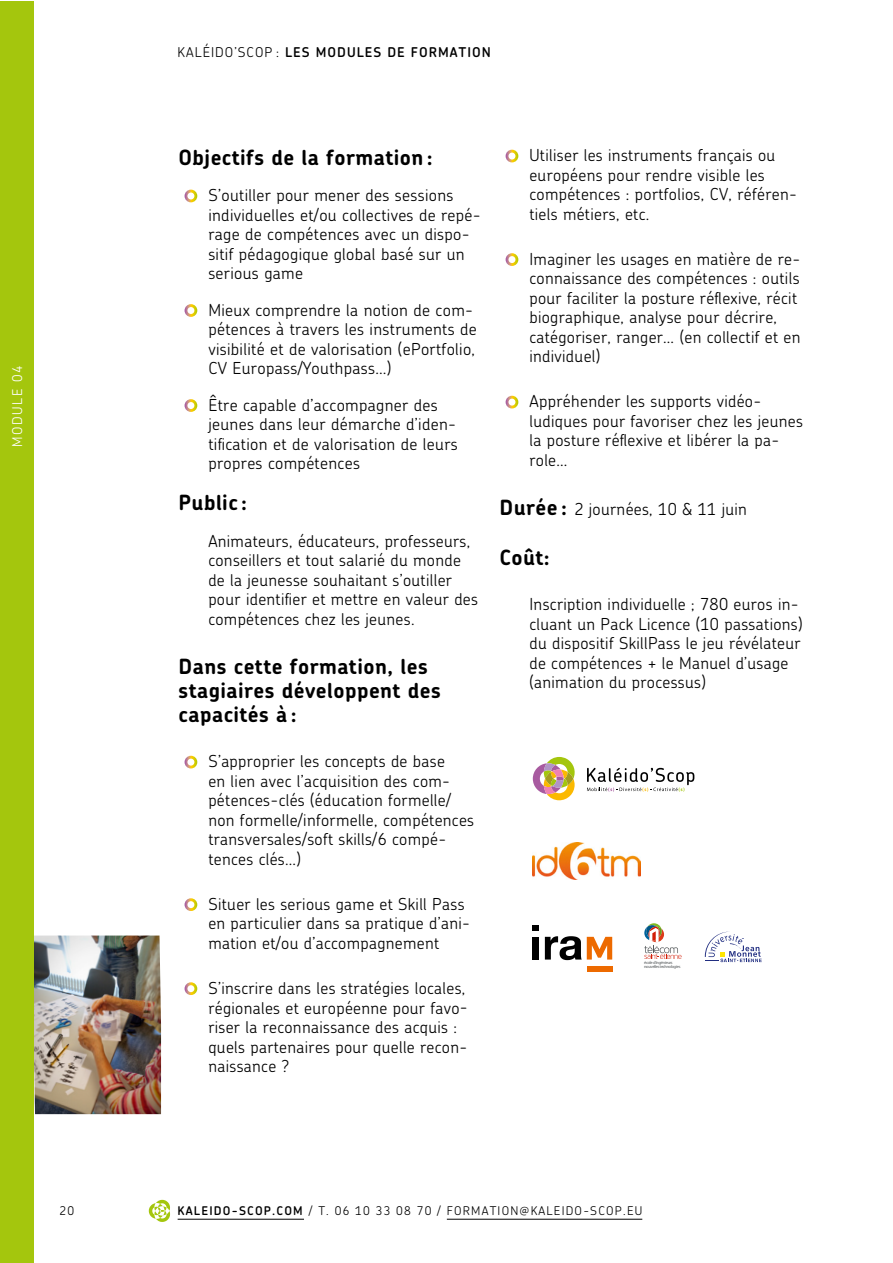
<style>
.page{position:relative;width:893px;height:1263px;background:#fff}
.page>*{position:absolute;margin:0;border:0;box-sizing:border-box;transform-origin:0 0}
.t1{font:700 21px/24px "Chevin";letter-spacing:.02em;color:#000}
.t2{font:300 16.5px/19.5px "Chevin";letter-spacing:.02em;color:#000}
.t3{font:600 13.5px "Chevin";letter-spacing:.075em;color:#000}
.t4{font:300 13.5px "Chevin";letter-spacing:.115em;color:#fff}
.t5{font:300 12px "Chevin";letter-spacing:.1em;color:#000}
.t6{font:4.35px/3.8px "Maven Pro Light 300";letter-spacing:-.06em;color:#565a5c}
.s1{font-weight:300}
.s2{font-weight:700;font-size:21px}
.s3{font-weight:600}
</style>
<div class="page">
<img style="left:33px;top:935px;width:128px;height:179px">
<div style="left:0;top:1px;width:33px;height:1262px;background:#a4c60d"></div>
<svg style="left:185px;top:190px;width:12px;height:12px"></svg>
<svg style="left:185px;top:304px;width:12px;height:13px"></svg>
<svg style="left:185px;top:399px;width:12px;height:13px"></svg>
<svg style="left:185px;top:756px;width:12px;height:12px"></svg>
<svg style="left:185px;top:898px;width:12px;height:13px"></svg>
<svg style="left:185px;top:982px;width:12px;height:13px"></svg>
<svg style="left:506px;top:150px;width:12px;height:12px"></svg>
<svg style="left:506px;top:253px;width:12px;height:13px"></svg>
<svg style="left:506px;top:396px;width:12px;height:12px"></svg>
<svg style="left:533px;top:926px;width:6px;height:5px"></svg>
<div style="left:533px;top:937px;width:6px;height:22px;background:#000"></div>
<div style="left:587px;top:966px;width:25px;height:5px;background:#ed6a00"></div>
<svg style="left:545px;top:936px;width:67px;height:24px"></svg>
<svg style="left:705px;top:931px;width:57px;height:31px"></svg>
<svg style="left:644px;top:923px;width:38px;height:36px"></svg>
<img style="left:533px;top:842px;width:108px;height:37px">
<svg style="left:587px;top:768px;width:107px;height:24px"></svg>
<svg style="left:533px;top:757px;width:42px;height:43px"></svg>
<hr style="left:178px;top:1219px;width:126px;height:1px;background:#000">
<hr style="left:447px;top:1219px;width:195px;height:1px;background:#000">
<svg style="left:149px;top:1200px;width:21px;height:22px"></svg>
<p class="t4" style="left:9px;top:447px;width:83px;rotate:-90deg">MODULE 04</p>
<p class="t3" style="left:178px;top:44px;width:315px"><span class="s1">KALÉIDO’SCOP :</span> LES MODULES DE FORMATION</p>
<p class="t1" style="left:179px;top:145px;width:256px">Objectifs de la formation :</p>
<p class="t2" style="left:208px;top:185px;width:274px">S’outiller pour mener des sessions individuelles et/ou collectives de repé&shy;rage de compétences avec un dispo&shy;sitif pédagogique global basé sur un serious game</p>
<p class="t2" style="left:208px;top:300px;width:270px">Mieux comprendre la notion de com&shy;pétences à travers les instruments de visibilité et de valorisation (ePortfolio, CV Europass/Youthpass…)</p>
<p class="t2" style="left:208px;top:395px;width:251px">Être capable d’accompagner des jeunes dans leur démarche d’iden&shy;tification et de valorisation de leurs propres compétences</p>
<p class="t1" style="left:179px;top:490px;width:70px">Public :</p>
<p class="t2" style="left:208px;top:531px;width:271px">Animateurs, éducateurs, professeurs, conseillers et tout salarié du monde de la jeunesse souhaitant s’outiller pour identifier et mettre en valeur des compétences chez les jeunes.</p>
<p class="t1" style="left:179px;top:654px;width:264px">Dans cette formation, les stagiaires développent des capacités à :</p>
<p class="t2" style="left:208px;top:751px;width:267px">S’approprier les concepts de base<br>en lien avec l’acquisition des com&shy;pétences-clés (éducation formelle/ non formelle/informelle, compétences transversales/soft skills/6 compé&shy;tences clés…)</p>
<p class="t2" style="left:208px;top:894px;width:263px">Situer les serious game et Skill Pass en particulier dans sa pratique d’ani&shy;mation et/ou d’accompagnement</p>
<p class="t2" style="left:208px;top:978px;width:261px">S’inscrire dans les stratégies locales, régionales et européenne pour favo&shy;riser la reconnaissance des acquis : quels partenaires pour quelle recon&shy;naissance ?</p>
<p class="t2" style="left:529px;top:145px;width:269px">Utiliser les instruments français ou européens pour rendre visible les compétences : portfolios, CV, référen&shy;tiels métiers, etc.</p>
<p class="t2" style="left:529px;top:249px;width:273px">Imaginer les usages en matière de re&shy;connaissance des compétences : outils pour faciliter la posture réflexive, récit biographique, analyse pour décrire, catégoriser, ranger… (en collectif et en individuel)</p>
<p class="t2" style="left:529px;top:391px;width:275px">Appréhender les supports vidéo&shy;ludiques pour favoriser chez les jeunes la posture réflexive et libérer la pa&shy;role…</p>
<p class="t2" style="left:500px;top:499px;width:249px"><span class="s2">Durée :</span> 2 journées, 10 &amp; 11 juin</p>
<p class="t1" style="left:500px;top:545px;width:52px">Coût:</p>
<p class="t2" style="left:529px;top:594px;width:275px">Inscription individuelle ; 780 euros in&shy;cluant un Pack Licence (10 passations) du dispositif SkillPass le jeu révélateur de compétences + le Manuel d’usage (animation du processus)</p>
<p class="t6" style="left:644px;top:961px;width:38px">école d’ingénieurs nouvelles technologies</p>
<p class="t5" style="left:60px;top:1203px;width:16px">20</p>
<p class="t5" style="left:178px;top:1203px;width:466px"><span class="s3">KALEIDO-SCOP.COM</span> / T. 06 10 33 08 70 / FORMATION@KALEIDO-SCOP.EU</p>
</div>
